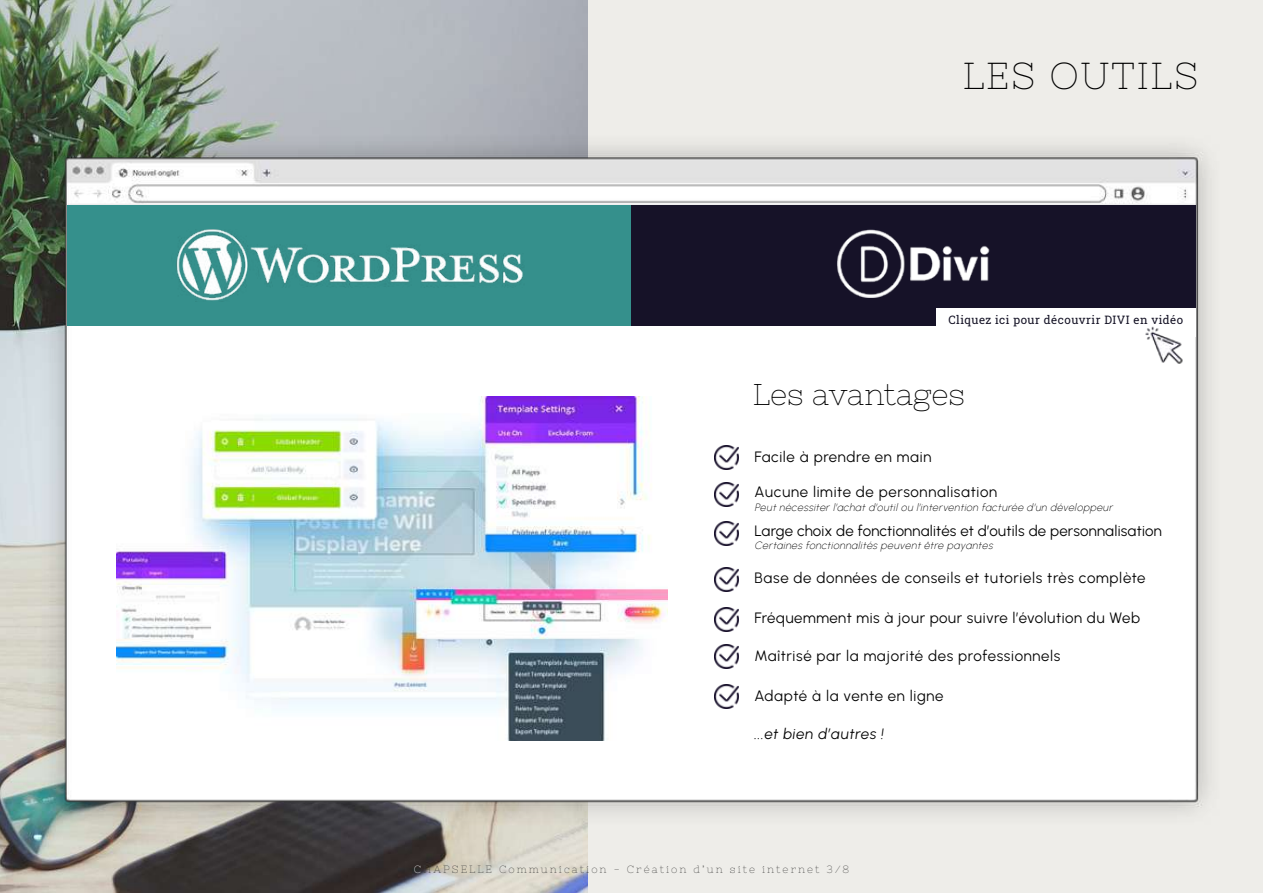
<style>
.page{position:relative;width:1263px;height:893px;background:#fff}
.page>*{position:absolute;margin:0;border:0;box-sizing:border-box;transform-origin:0 0}
.t1{font:37.5px "Nixie One";letter-spacing:.05em;color:#000}
.t2{font:30px "Nixie One";color:#000}
.t3{font:15px "Urbanist";letter-spacing:.03em;color:#000}
.t4{font:15px "Urbanist";letter-spacing:.01em;color:#000}
.t5{font:11.55px "Roboto Slab";letter-spacing:.04em;color:#141225}
.t6{font:italic 300 10.5px "Urbanist";color:#000}
.t7{font:10.5px "Nixie One";letter-spacing:.2em;color:#3c3c3b}
.s1{color:#fff}
</style>
<div class="page">
<img style="left:0;top:0;width:589px;height:893px">
<div style="left:589px;top:0;width:674px;height:893px;background:#eeede9"></div>
<img style="left:30px;top:128px;width:1179px;height:706px">
<div style="left:233px;top:205px;width:594px;height:152px;background:#fff"></div>
<div style="left:67px;top:205px;width:564px;height:120px;background:#35908c"></div>
<div style="left:631px;top:205px;width:565px;height:120px;background:#161228"></div>
<img style="left:176px;top:229px;width:347px;height:72px">
<img style="left:837px;top:230px;width:153px;height:68px">
<div style="left:936px;top:308px;width:260px;height:29px;background:#fff"></div>
<div style="left:79px;top:328px;width:599px;height:448px;background:#fff"></div>
<img style="left:116px;top:397px;width:551px;height:343px">
<img style="left:1144px;top:326px;width:42px;height:41px">
<img style="left:714px;top:446px;width:24px;height:24px">
<img style="left:714px;top:483px;width:24px;height:24px">
<img style="left:714px;top:522px;width:24px;height:24px">
<img style="left:714px;top:567px;width:24px;height:24px">
<img style="left:714px;top:607px;width:24px;height:24px">
<img style="left:714px;top:645px;width:24px;height:24px">
<img style="left:714px;top:685px;width:24px;height:24px">
<h1 class="t1" style="left:963px;top:54px;width:237px">LES OUTILS</h1>
<p class="t5" style="left:948px;top:312px;width:236px">Cliquez ici pour découvrir DIVI en vidéo</p>
<h2 class="t2" style="left:753px;top:378px;width:214px">Les avantages</h2>
<p class="t3" style="left:755px;top:447px;width:178px">Facile à prendre en main</p>
<p class="t3" style="left:755px;top:483px;width:244px">Aucune limite de personnalisation</p>
<p class="t6" style="left:755px;top:500px;width:362px">Peut nécessiter l’achat d’outil ou l’intervention facturée d’un développeur</p>
<p class="t4" style="left:755px;top:522px;width:409px">Large choix de fonctionnalités et d’outils de personnalisation</p>
<p class="t6" style="left:755px;top:539px;width:242px">Certaines fonctionnalités peuvent être payantes</p>
<p class="t3" style="left:755px;top:569px;width:392px">Base de données de conseils et tutoriels très complète</p>
<p class="t3" style="left:755px;top:609px;width:387px">Fréquemment mis à jour pour suivre l’évolution du Web</p>
<p class="t3" style="left:755px;top:646px;width:307px">Maîtrisé par la majorité des professionnels</p>
<p class="t3" style="left:755px;top:686px;width:190px">Adapté à la vente en ligne</p>
<p class="t3" style="left:755px;top:725px;width:131px">...et bien d’autres !</p>
<p class="t7" style="left:414px;top:863px;width:437px"><span class="s1">C</span>HAPSELLE Communication - Création d’un site internet 3/8</p>
</div>
